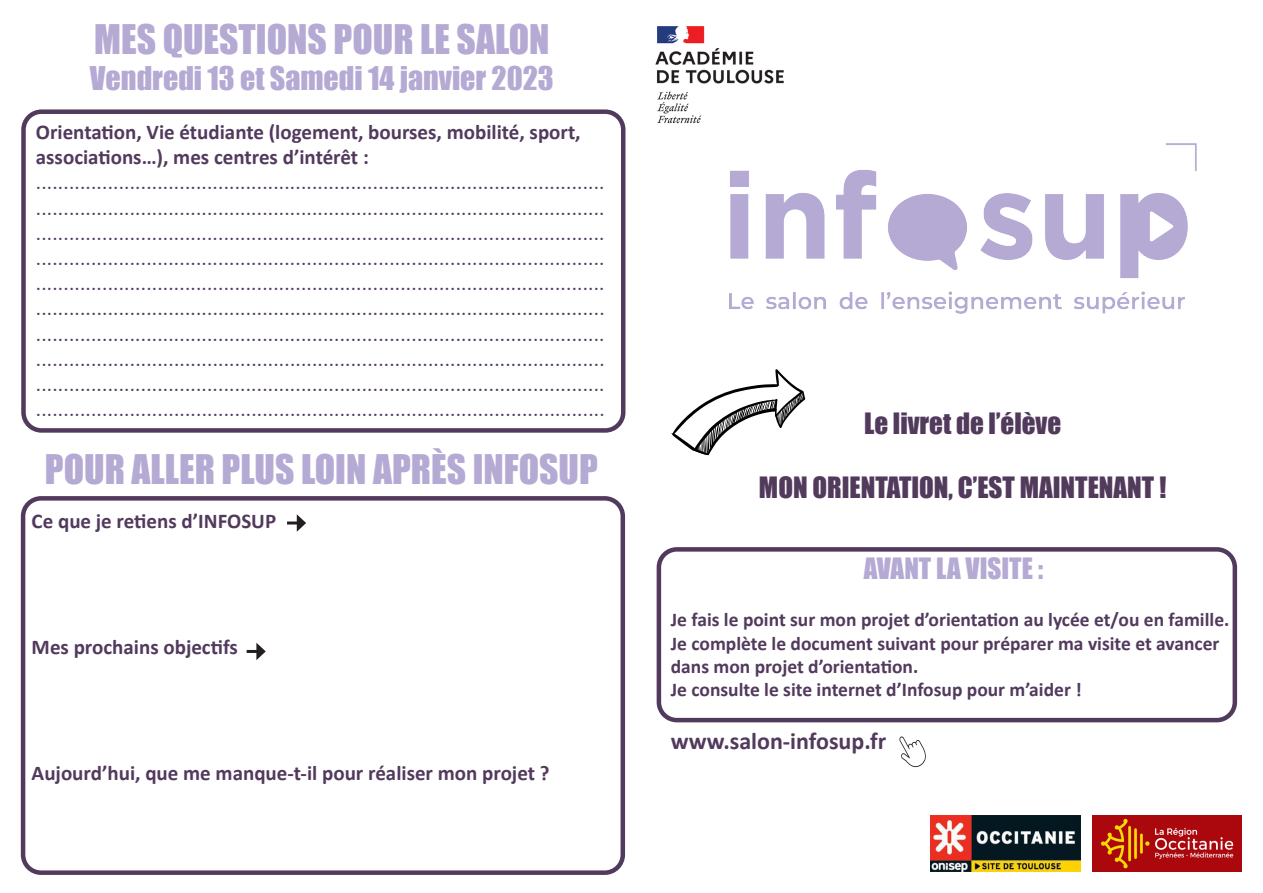
<style>
.page{position:relative;width:1263px;height:893px;background:#fff}
.page>*{position:absolute;margin:0;border:0;box-sizing:border-box;transform-origin:0 0}
.t1{font:37.5px "Impact";color:#b5aad4}
.t2{font:30px "Impact";color:#b5aad4}
.t3{font:27px "Impact";color:#523a5d}
.t4{font:27px "Impact";color:#b5aad4}
.t5{font:700 24px "Calibri";color:#523a5d}
.t6{font:21px/25.2px "Roboto";color:#523a5d;text-align:justify}
.t7{font:700 21px/25.2px "Calibri";color:#523a5d}
.t8{font:700 19.5px/23.4px "Calibri";color:#523a5d}
</style>
<div class="page">
<div style="left:657px;top:547px;width:580px;height:175px;border:4px solid #523a5d;border-radius:18px"></div>
<img style="left:655px;top:26px;width:129px;height:98px">
<img style="left:930px;top:815px;width:150px;height:57px">
<div style="left:21px;top:496px;width:604px;height:379px;border:4px solid #523a5d;border-radius:18px"></div>
<div style="left:21px;top:109px;width:604px;height:324px;border:4px solid #523a5d;border-radius:18px"></div>
<svg style="left:247px;top:643px;width:19px;height:17px"></svg>
<svg style="left:287px;top:514px;width:19px;height:18px"></svg>
<img style="left:1092px;top:815px;width:150px;height:57px">
<img style="left:729px;top:144px;width:467px;height:169px">
<svg style="left:899px;top:736px;width:27px;height:32px"></svg>
<svg style="left:671px;top:369px;width:134px;height:86px"></svg>
<p class="t1" style="left:94px;top:10px;width:457px">MES QUESTIONS POUR LE SALON</p>
<p class="t2" style="left:90px;top:55px;width:465px">Vendredi 13 et Samedi 14 janvier 2023</p>
<p class="t7" style="left:36px;top:119px;width:546px">Orientation, Vie étudiante (logement, bourses, mobilité, sport, associations…), mes centres d’intérêt :</p>
<p class="t6" style="left:36px;top:169px;width:570px">....................................................................................................... ....................................................................................................... ....................................................................................................... ....................................................................................................... ....................................................................................................... ....................................................................................................... ....................................................................................................... ....................................................................................................... ....................................................................................................... .......................................................................................................</p>
<p class="t1" style="left:45px;top:440px;width:555px">POUR ALLER PLUS LOIN APRÈS INFOSUP</p>
<p class="t7" style="left:32px;top:508px;width:246px">Ce que je retiens d’INFOSUP</p>
<p class="t7" style="left:32px;top:634px;width:208px">Mes prochains objectifs</p>
<p class="t7" style="left:32px;top:760px;width:519px">Aujourd’hui, que me manque-t-il pour réaliser mon projet ?</p>
<p class="t3" style="left:864px;top:402px;width:198px">Le livret de l’élève</p>
<p class="t3" style="left:759px;top:467px;width:409px">MON ORIENTATION, C’EST MAINTENANT !</p>
<p class="t4" style="left:864px;top:548px;width:181px">AVANT LA VISITE :</p>
<p class="t8" style="left:671px;top:608px;width:560px">Je fais le point sur mon projet d’orientation au lycée et/ou en famille.</p>
<p class="t8" style="left:671px;top:631px;width:550px">Je complète le document suivant pour préparer ma visite et avancer dans mon projet d’orientation.</p>
<p class="t8" style="left:671px;top:678px;width:412px">Je consulte le site internet d’Infosup pour m’aider !</p>
<p class="t5" style="left:671px;top:724px;width:217px">www.salon-infosup.fr</p>
</div>
